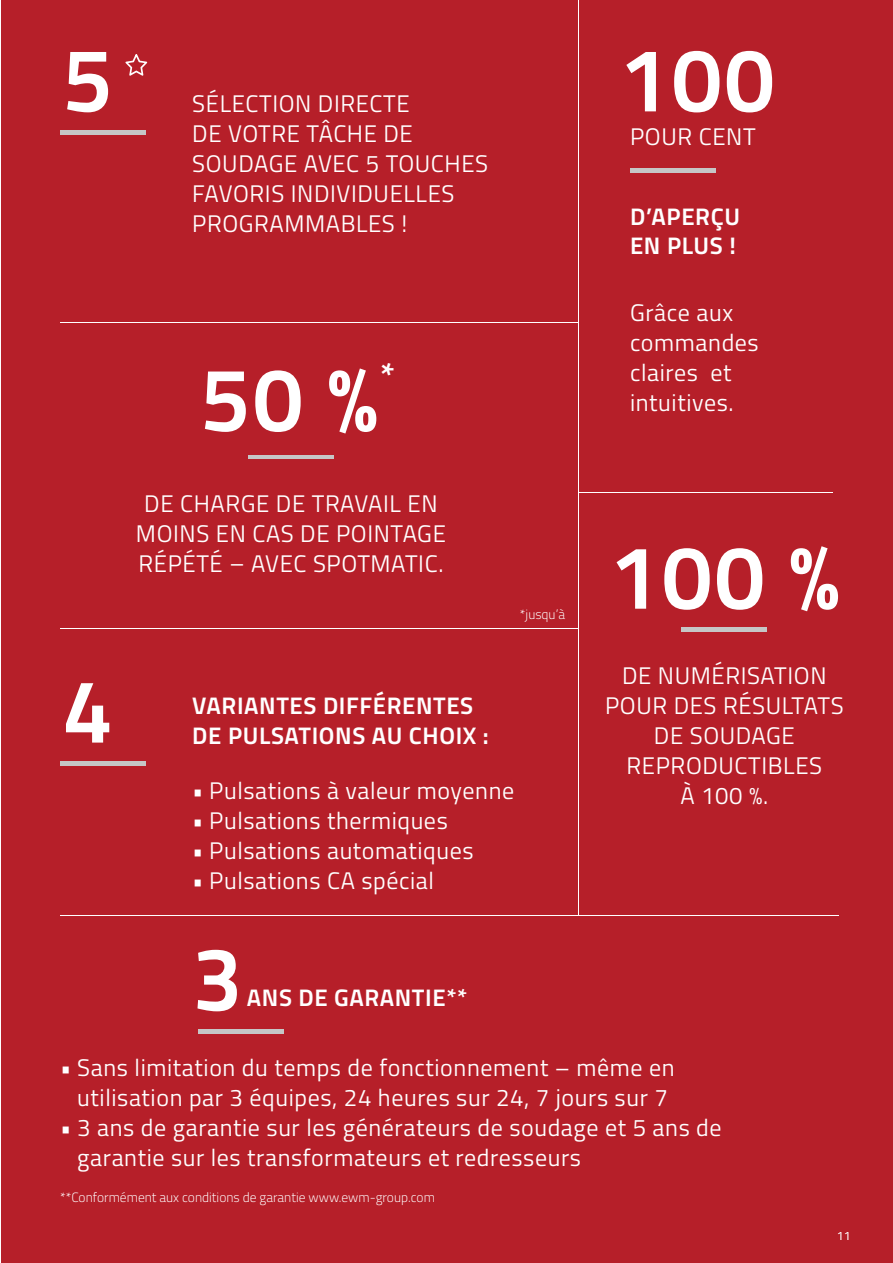
<style>
.page{position:relative;width:893px;height:1263px;background:#fff}
.page>*{position:absolute;margin:0;border:0;box-sizing:border-box;transform-origin:0 0}
.t1{font:700 90px "Titillium Text";letter-spacing:.025em;color:#fff}
.t2{font:700 34.95px "Titillium Text";color:#fff}
.t3{font:24px/30px "Titillium Text";letter-spacing:.025em;color:#fff}
.t4{font:700 24px/28.8px "Titillium Text";letter-spacing:.025em;color:#fff}
.t5{font:300 13.5px "Titillium Text";color:#fff}
.t6{font:300 12px "Titillium Text";color:#fff}
</style>
<div class="page">
<div style="left:1px;top:0;width:892px;height:1263px;background:#b61f29"></div>
<hr style="left:60px;top:131px;width:85px;height:4px;background:#c6c6c6">
<hr style="left:60px;top:761px;width:85px;height:4px;background:#c6c6c6">
<div style="left:199px;top:1029px;width:85px;height:5px;background:#c6c6c6"></div>
<hr style="left:248px;top:456px;width:85px;height:3px;background:#c6c6c6">
<hr style="left:60px;top:915px;width:779px;height:1px;background:#fff">
<hr style="left:60px;top:628px;width:519px;height:1px;background:#fff">
<hr style="left:60px;top:322px;width:519px;height:1px;background:#fff">
<hr style="left:578px;top:0;width:1px;height:915px;background:#fff">
<hr style="left:579px;top:492px;width:253px;height:1px;background:#fff">
<hr style="left:630px;top:169px;width:85px;height:4px;background:#c6c6c6">
<hr style="left:682px;top:628px;width:85px;height:4px;background:#c6c6c6">
<svg style="left:125px;top:54px;width:22px;height:22px"></svg>
<h1 class="t1" style="left:62px;top:12px;width:52px">5</h1>
<p class="t3" style="left:192px;top:88px;width:297px">SÉLECTION DIRECTE<br>DE VOTRE TÂCHE DE<br>SOUDAGE AVEC 5 TOUCHES<br>FAVORIS INDIVIDUELLES<br>PROGRAMMABLES !</p>
<h1 class="t1" style="left:62px;top:643px;width:52px">4</h1>
<h1 class="t1" style="left:200px;top:331px;width:179px">50 %</h1>
<h2 class="t2" style="left:380px;top:350px;width:16px">*</h2>
<p class="t3" style="left:136px;top:487px;width:311px;text-align:center">DE CHARGE DE TRAVAIL EN<br>MOINS EN CAS DE POINTAGE<br>RÉPÉTÉ – AVEC SPOTMATIC.</p>
<p class="t4" style="left:192px;top:690px;width:283px">VARIANTES DIFFÉRENTES</p>
<p class="t4" style="left:192px;top:720px;width:298px">DE PULSATIONS AU CHOIX :</p>
<p class="t5" style="left:520px;top:604px;width:47px">*jusqu’à</p>
<p class="t3" style="left:192px;top:774px;width:324px">• Pulsations à valeur moyenne</p>
<p class="t3" style="left:192px;top:804px;width:257px">• Pulsations thermiques</p>
<p class="t3" style="left:192px;top:834px;width:283px">• Pulsations automatiques</p>
<p class="t3" style="left:192px;top:864px;width:243px">• Pulsations CA spécial</p>
<h1 class="t1" style="left:192px;top:911px;width:52px">3</h1>
<p class="t4" style="left:247px;top:982px;width:222px">ANS DE GARANTIE**</p>
<h1 class="t1" style="left:619px;top:12px;width:157px">100</h1>
<p class="t3" style="left:630px;top:121px;width:127px">POUR CENT</p>
<p class="t4" style="left:630px;top:201px;width:111px">D’APERÇU<br>EN PLUS !</p>
<p class="t3" style="left:630px;top:296px;width:130px">Grâce aux commandes claires et intuitives.</p>
<h1 class="t1" style="left:609px;top:509px;width:232px">100 %</h1>
<p class="t3" style="left:605px;top:659px;width:240px;text-align:center">DE NUMÉRISATION<br>POUR DES RÉSULTATS<br>DE SOUDAGE<br>REPRODUCTIBLES<br>À 100 %.</p>
<p class="t3" style="left:60px;top:1051px;width:616px;text-align:center">• Sans limitation du temps de fonctionnement – même en utilisation par 3 équipes, 24 heures sur 24, 7 jours sur 7</p>
<p class="t3" style="left:77px;top:1111px;width:646px;text-indent:-17px">• 3 ans de garantie sur les générateurs de soudage et 5 ans de garantie sur les transformateurs et redresseurs</p>
<p class="t5" style="left:60px;top:1187px;width:376px">**Conformément aux conditions de garantie www.ewm-group.com</p>
<p class="t6" style="left:837px;top:1227px;width:15px">11</p>
</div>
